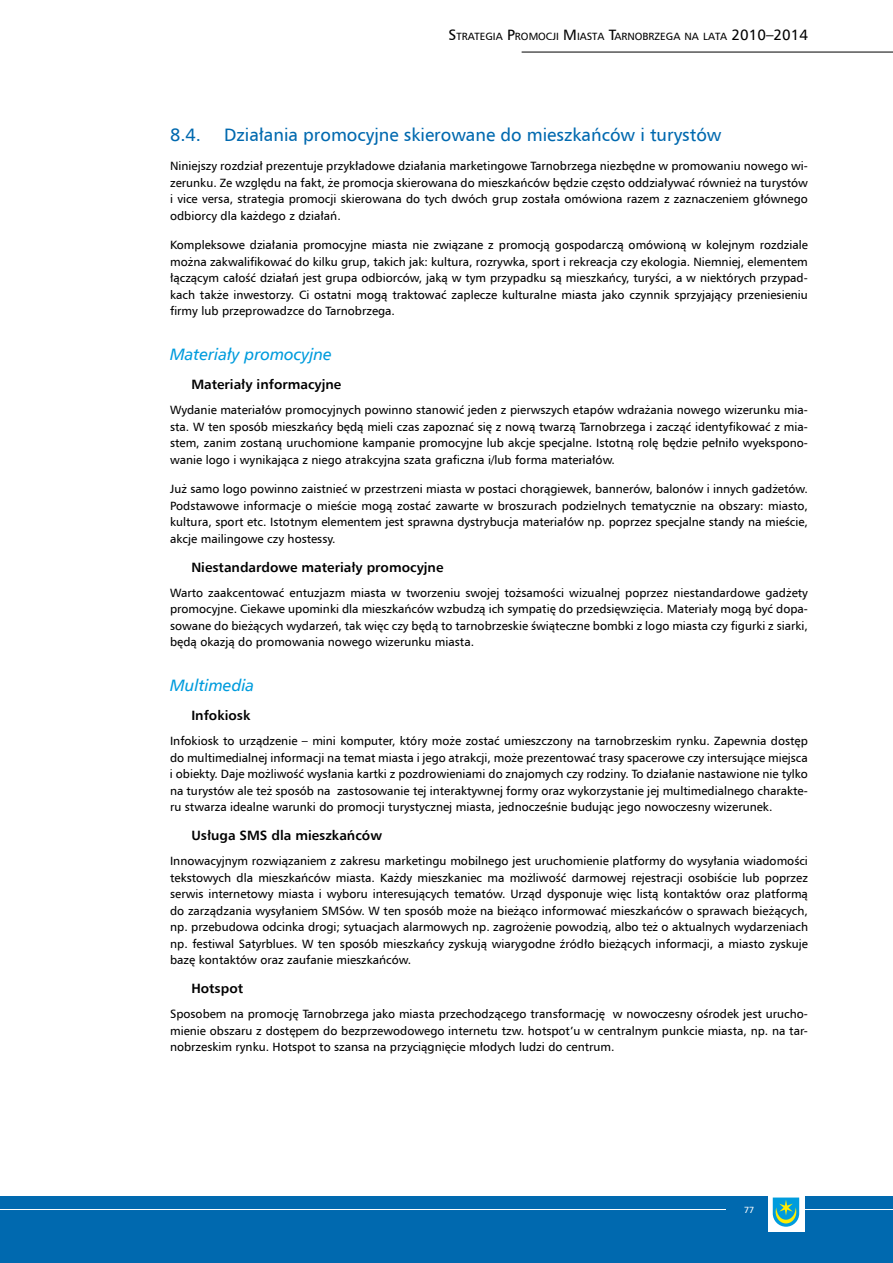
<style>
.page{position:relative;width:893px;height:1263px;background:#fff}
.page>*{position:absolute;margin:0;border:0;box-sizing:border-box;transform-origin:0 0}
.t1{font:18px "Humnst 777 EU";color:#0069af}
.t2{font:italic 16.5px "Humnst 777 EU";color:#009cdd}
.t3{font:700 13.5px "Humnst 777 EU";color:#000}
.t4{font:12px/16.5px "Humnst 777 EU";color:#000;text-align:justify}
.t5{font:10.5px "Humnst 777 EU";color:#000}
.t6{font:9px "Humnst 777 EU";color:#fff}
.s1{font-size:15px}
</style>
<div class="page">
<div style="left:0;top:1196px;width:893px;height:67px;background:#0069af"></div>
<hr style="left:0;top:1209px;width:893px;height:1px;background:#fff">
<div style="left:726px;top:1207px;width:46px;height:24px;background:#0069af"></div>
<div style="left:768px;top:1193px;width:36px;height:38px;background:#fff"></div>
<svg style="left:773px;top:1197px;width:26px;height:30px"></svg>
<hr style="left:522px;top:52px;width:371px;height:1px;background:#000">
<p class="t5" style="left:448px;top:30px;width:361px"><span class="s1">S</span>trategia <span class="s1">P</span>romocji <span class="s1">M</span> iasta <span class="s1">T</span>arnobrzega na lata <span class="s1">2010–2014</span></p>
<h1 class="t1" style="left:170px;top:124px;width:32px">8.4.</h1>
<h1 class="t1" style="left:224px;top:124px;width:499px">Działania promocyjne skierowane do mieszkańców i turystów</h1>
<p class="t4" style="left:170px;top:158px;width:639px">Niniejszy rozdział prezentuje przykładowe działania marketingowe Tarnobrzega niezbędne w promowaniu nowego wi&shy;zerunku. Ze względu na fakt, że promocja skierowana do mieszkańców będzie często oddziaływać również na turystów i vice versa, strategia promocji skierowana do tych dwóch grup została omówiona razem z zaznaczeniem głównego odbiorcy dla każdego z działań.</p>
<p class="t4" style="left:170px;top:236px;width:639px">Kompleksowe działania promocyjne miasta nie związane z promocją gospodarczą omówioną w kolejnym rozdziale można zakwalifikować do kilku grup, takich jak: kultura, rozrywka, sport i rekreacja czy ekologia. Niemniej, elementem łączącym całość działań jest grupa odbiorców, jaką w tym przypadku są mieszkańcy, turyści, a w niektórych przypad&shy;kach także inwestorzy. Ci ostatni mogą traktować zaplecze kulturalne miasta jako czynnik sprzyjający przeniesieniu firmy lub przeprowadzce do Tarnobrzega.</p>
<h2 class="t2" style="left:170px;top:344px;width:163px">Materiały promocyjne</h2>
<p class="t3" style="left:191px;top:376px;width:152px">Materiały informacyjne</p>
<p class="t4" style="left:170px;top:402px;width:639px">Wydanie materiałów promocyjnych powinno stanowić jeden z pierwszych etapów wdrażania nowego wizerunku mia&shy;sta. W ten sposób mieszkańcy będą mieli czas zapoznać się z nową twarzą Tarnobrzega i zacząć identyfikować z mia&shy;stem, zanim zostaną uruchomione kampanie promocyjne lub akcje specjalne. Istotną rolę będzie pełniło wyekspono&shy;wanie logo i wynikająca z niego atrakcyjna szata graficzna i/lub forma materiałów.</p>
<p class="t4" style="left:170px;top:481px;width:639px">Już samo logo powinno zaistnieć w przestrzeni miasta w postaci chorągiewek, bannerów, balonów i innych gadżetów.<br>Podstawowe informacje o mieście mogą zostać zawarte w broszurach podzielnych tematycznie na obszary: miasto, kultura, sport etc. Istotnym elementem jest sprawna dystrybucja materiałów np. poprzez specjalne standy na mieście, akcje mailingowe czy hostessy.</p>
<p class="t3" style="left:191px;top:558px;width:254px">Niestandardowe materiały promocyjne</p>
<p class="t4" style="left:170px;top:584px;width:639px">Warto zaakcentować entuzjazm miasta w tworzeniu swojej tożsamości wizualnej poprzez niestandardowe gadżety promocyjne. Ciekawe upominki dla mieszkańców wzbudzą ich sympatię do przedsięwzięcia. Materiały mogą być dopa&shy;sowane do bieżących wydarzeń, tak więc czy będą to tarnobrzeskie świąteczne bombki z logo miasta czy figurki z siarki, będą okazją do promowania nowego wizerunku miasta.</p>
<h2 class="t2" style="left:170px;top:675px;width:86px">Multimedia</h2>
<p class="t3" style="left:191px;top:707px;width:61px">Infokiosk</p>
<p class="t4" style="left:170px;top:733px;width:639px">Infokiosk to urządzenie – mini komputer, który może zostać umieszczony na tarnobrzeskim rynku. Zapewnia dostęp do multimedialnej informacji na temat miasta i jego atrakcji, może prezentować trasy spacerowe czy intersujące miejsca i obiekty. Daje możliwość wysłania kartki z pozdrowieniami do znajomych czy rodziny. To działanie nastawione nie tylko na turystów ale też sposób na zastosowanie tej interaktywnej formy oraz wykorzystanie jej multimedialnego charakte&shy;ru stwarza idealne warunki do promocji turystycznej miasta, jednocześnie budując jego nowoczesny wizerunek.</p>
<p class="t3" style="left:191px;top:827px;width:192px">Usługa SMS dla mieszkańców</p>
<p class="t4" style="left:170px;top:853px;width:639px">Innowacyjnym rozwiązaniem z zakresu marketingu mobilnego jest uruchomienie platformy do wysyłania wiadomości tekstowych dla mieszkańców miasta. Każdy mieszkaniec ma możliwość darmowej rejestracji osobiście lub poprzez serwis internetowy miasta i wyboru interesujących tematów. Urząd dysponuje więc listą kontaktów oraz platformą do zarządzania wysyłaniem SMSów. W ten sposób może na bieżąco informować mieszkańców o sprawach bieżących, np. przebudowa odcinka drogi; sytuacjach alarmowych np. zagrożenie powodzią, albo też o aktualnych wydarzeniach np. festiwal Satyrblues. W ten sposób mieszkańcy zyskują wiarygodne źródło bieżących informacji, a miasto zyskuje bazę kontaktów oraz zaufanie mieszkańców.</p>
<p class="t3" style="left:191px;top:980px;width:53px">Hotspot</p>
<p class="t4" style="left:170px;top:1006px;width:639px">Sposobem na promocję Tarnobrzega jako miasta przechodzącego transformację w nowoczesny ośrodek jest urucho&shy;mienie obszaru z dostępem do bezprzewodowego internetu tzw. hotspot’u w centralnym punkcie miasta, np. na tar&shy;nobrzeskim rynku. Hotspot to szansa na przyciągnięcie młodych ludzi do centrum.</p>
<p class="t6" style="left:744px;top:1205px;width:12px">77</p>
</div>
